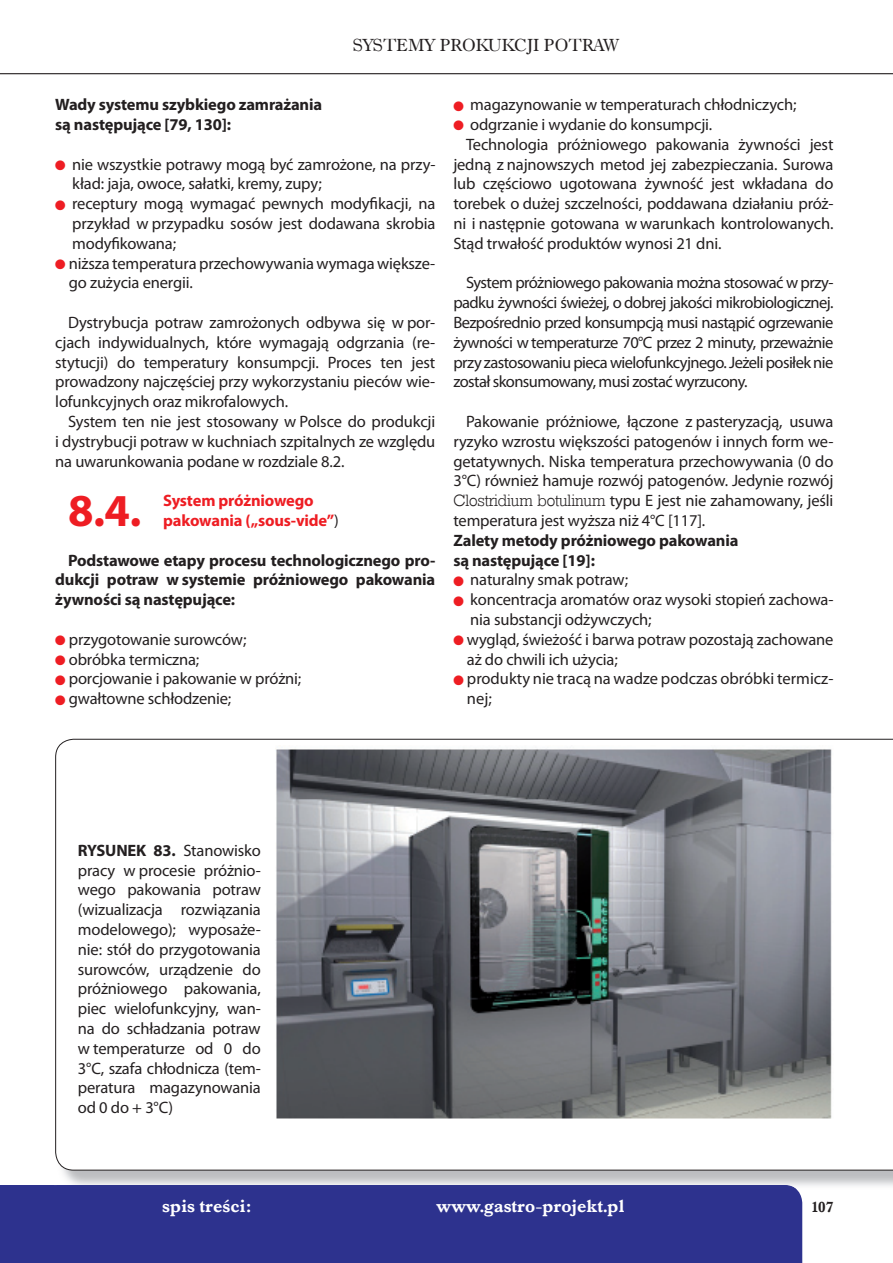
<style>
.page{position:relative;width:893px;height:1263px;background:#fff}
.page>*{position:absolute;margin:0;border:0;box-sizing:border-box;transform-origin:0 0}
.t1{font:700 45.9px "Myriad Pro";color:#ee1d23}
.t2{font:18px "Dutch 766 EU Bold";color:#fff}
.t3{font:18px "Dutch 766 EU Normal";color:#231f20}
.t4{font:16.5px/19.8px "Myriad Pro";letter-spacing:-.01em;color:#231f20;text-align:justify}
.t5{font:700 16.5px/19.8px "Myriad Pro";letter-spacing:-.01em;color:#231f20}
.t6{font:700 16.5px/19.8px "Myriad Pro";letter-spacing:-.01em;color:#ee1d23}
.t7{font:15px "Dutch 766 EU Bold";color:#231f20}
.s1{font-family:"Newspaper Pi Normal";font-size:10.5px;color:#ee1d23}
.s2{font-weight:400;color:#231f20}
.s3{font-family:"Geo Slab 712 Lt EU Normal"}
.s4{font-weight:700}
</style>
<div class="page">
<div style="left:54px;top:1185px;width:748px;height:78px;background:#2d328e"></div>
<hr style="left:0;top:73px;width:893px;height:1px;background:#231f20">
<div style="left:0;top:1185px;width:54px;height:78px;background:#2d328e"></div>
<img style="left:62px;top:1170px;width:831px;height:20px">
<div style="left:57px;top:1185px;width:740px;height:5px;background:#2e338d"></div>
<svg style="left:55px;top:739px;width:838px;height:431px"></svg>
<img style="left:275px;top:746px;width:558px;height:373px">
<p class="t3" style="left:353px;top:34px;width:268px">SYSTEMY PROKUKCJI POTRAW</p>
<p class="t5" style="left:55px;top:94px;width:268px">Wady systemu szybkiego zamrażania są następujące [79, 130]:</p>
<p class="t4" style="left:55px;top:154px;width:382px"><span class="s1">E</span> nie wszystkie potrawy mogą być zamrożone, na przy-</p>
<p class="t4" style="left:72px;top:174px;width:251px">kład: jaja, owoce, sałatki, kremy, zupy;</p>
<p class="t4" style="left:55px;top:193px;width:382px"><span class="s1">E</span> receptury mogą wymagać pewnych modyfikacji, na</p>
<p class="t4" style="left:72px;top:213px;width:365px">przykład w przypadku sosów jest dodawana skrobia</p>
<p class="t4" style="left:72px;top:233px;width:105px">modyfikowana;</p>
<p class="t4" style="left:55px;top:253px;width:382px"><span class="s1">E</span> niższa temperatura przechowywania wymaga większe-</p>
<p class="t4" style="left:69px;top:273px;width:125px">go zużycia energii.</p>
<p class="t4" style="left:55px;top:312px;width:382px;text-indent:13px">Dystrybucja potraw zamrożonych odbywa się w por&shy;cjach indywidualnych, które wymagają odgrzania (re&shy;stytucji) do temperatury konsumpcji. Proces ten jest prowadzony najczęściej przy wykorzystaniu pieców wie&shy;lofunkcyjnych oraz mikrofalowych.</p>
<p class="t4" style="left:55px;top:411px;width:382px;text-indent:13px">System ten nie jest stosowany w Polsce do produkcji i dystrybucji potraw w kuchniach szpitalnych ze względu na uwarunkowania podane w rozdziale 8.2.</p>
<h1 class="t1" style="left:68px;top:481px;width:75px">8.4.</h1>
<p class="t6" style="left:163px;top:490px;width:177px">System próżniowego pakowania („sous-vide”<span class="s2">)</span></p>
<p class="t5" style="left:55px;top:550px;width:382px;text-align:justify;text-indent:13px">Podstawowe etapy procesu technologicznego pro&shy;dukcji potraw w systemie próżniowego pakowania żywności są następujące:</p>
<p class="t4" style="left:55px;top:629px;width:248px;text-align:left"><span class="s1">E</span> przygotowanie surowców;<br><span class="s1">E</span> obróbka termiczna;<br><span class="s1">E</span> porcjowanie i pakowanie w próżni;<br><span class="s1">E</span> gwałtowne schłodzenie;</p>
<p class="t4" style="left:453px;top:94px;width:345px"><span class="s1">E</span> magazynowanie w temperaturach chłodniczych;<br><span class="s1">E</span> odgrzanie i wydanie do konsumpcji.</p>
<p class="t4" style="left:453px;top:134px;width:382px;text-indent:13px">Technologia próżniowego pakowania żywności jest jedną z najnowszych metod jej zabezpieczania. Surowa lub częściowo ugotowana żywność jest wkładana do torebek o dużej szczelności, poddawana działaniu próż&shy;ni i następnie gotowana w warunkach kontrolowanych.<br>Stąd trwałość produktów wynosi 21 dni.</p>
<p class="t4" style="left:453px;top:273px;width:382px;text-indent:13px">System próżniowego pakowania można stosować w przy&shy;padku żywności świeżej, o dobrej jakości mikrobiologicznej.<br>Bezpośrednio przed konsumpcją musi nastąpić ogrzewanie żywności w temperaturze 70°C przez 2 minuty, przeważnie przy zastosowaniu pieca wielofunkcyjnego. Jeżeli posiłek nie został skonsumowany, musi zostać wyrzucony.</p>
<p class="t4" style="left:453px;top:411px;width:382px;text-indent:13px">Pakowanie próżniowe, łączone z pasteryzacją, usuwa ryzyko wzrostu większości patogenów i innych form we&shy;getatywnych. Niska temperatura przechowywania (0 do 3°C) również hamuje rozwój patogenów. Jedynie rozwój <span class="s3">Clostridium botulinum</span> typu E jest nie zahamowany, jeśli temperatura jest wyższa niż 4°C [117].</p>
<p class="t5" style="left:453px;top:530px;width:287px">Zalety metody próżniowego pakowania</p>
<p class="t5" style="left:453px;top:550px;width:143px">są następujące [19]:</p>
<p class="t4" style="left:453px;top:570px;width:176px"><span class="s1">E</span> naturalny smak potraw;</p>
<p class="t4" style="left:453px;top:589px;width:382px"><span class="s1">E</span> koncentracja aromatów oraz wysoki stopień zachowa-</p>
<p class="t4" style="left:470px;top:609px;width:183px">nia substancji odżywczych;</p>
<p class="t4" style="left:453px;top:629px;width:382px"><span class="s1">E</span> wygląd, świeżość i barwa potraw pozostają zachowane</p>
<p class="t4" style="left:467px;top:649px;width:152px">aż do chwili ich użycia;</p>
<p class="t4" style="left:453px;top:669px;width:382px"><span class="s1">E</span> produkty nie tracą na wadze podczas obróbki termicz-</p>
<p class="t4" style="left:467px;top:688px;width:26px">nej;</p>
<p class="t4" style="left:78px;top:840px;width:184px"><span class="s4">RYSUNEK 83.</span> Stanowisko pracy w procesie próżnio&shy;wego pakowania potraw (wizualizacja rozwiązania modelowego); wyposaże&shy;nie: stół do przygotowania surowców, urządzenie do próżniowego pakowania, piec wielofunkcyjny, wan&shy;na do schładzania potraw w temperaturze od 0 do 3°C, szafa chłodnicza (tem&shy;peratura magazynowania od 0 do + 3°C)</p>
<p class="t2" style="left:162px;top:1195px;width:91px">spis treści:</p>
<p class="t2" style="left:436px;top:1195px;width:189px">www.gastro-projekt.pl</p>
<p class="t7" style="left:811px;top:1198px;width:24px">107</p>
</div>
